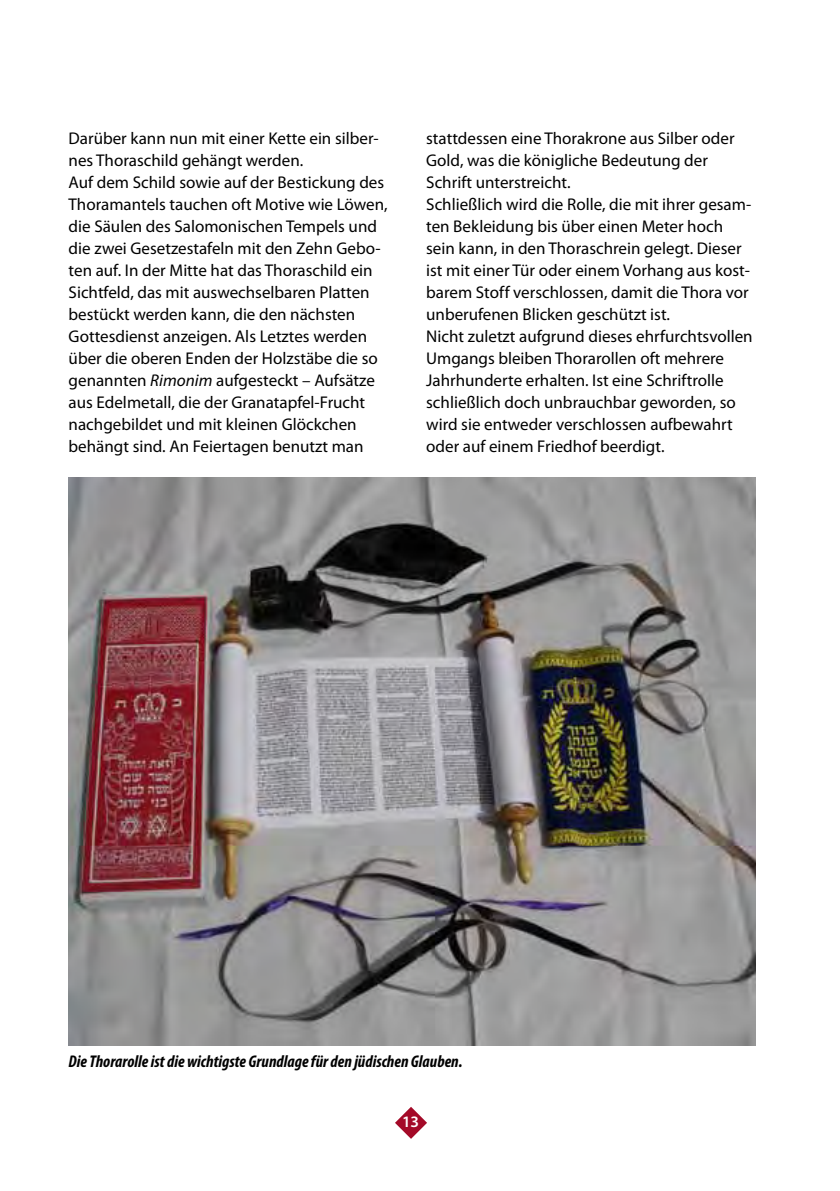
<style>
.page{position:relative;width:840px;height:1191px;background:#fff}
.page>*{position:absolute;margin:0;border:0;box-sizing:border-box;transform-origin:0 0}
.t1{font:17px/22px "Myriad Pro";color:#000}
.t2{font:italic 700 condensed 17px "Myriad Pro";color:#000}
.t3{font:600 16px "Myriad Pro";color:#fff}
.s1{font-style:italic}
</style>
<div class="page">
<svg style="left:395px;top:1107px;width:32px;height:31px"></svg>
<img style="left:69px;top:477px;width:686px;height:568px">
<p class="t1" style="left:69px;top:127px;width:320px">Darüber kann nun mit einer Kette ein silber&shy;nes Thoraschild gehängt werden<br>Auf dem Schild sowie auf der Bestickung des Thoramantels tauchen oft Motive wie Löwen, die Säulen des Salomonischen Tempels und die zwei Gesetzestafeln mit den Zehn Gebo&shy;ten auf In der Mitte hat das Thoraschild ein Sichtfeld, das mit auswechselbaren Platten bestückt werden kann, die den nächsten Gottesdienst anzeigen Als Letztes werden über die oberen Enden der Holzstäbe die so genannten <span class="s1">Rimonim</span> aufgesteckt – Aufsätze aus Edel metall, die der Granatapfel-Frucht nachgebildet und mit kleinen Glöckchen behängt sind An Feiertagen benutzt man</p>
<p class="t1" style="left:426px;top:127px;width:328px">stattdessen eine Thorakrone aus Silber oder Gold, was die königliche Bedeutung der Schrift unterstreicht<br>Schließlich wird die Rolle, die mit ihrer gesam&shy;ten Bekleidung bis über einen Meter hoch sein kann, in den Thoraschrein gelegt Dieser ist mit einer Tür oder einem Vorhang aus kost&shy;barem Stof f verschlossen, damit die Thora vor unberufenen Blicken geschützt ist<br>Nicht zuletzt aufgrund dieses ehrfurchtsvollen Umgangs bleiben Thorarollen oft mehrere Jahrhunderte erhalten Ist eine Schriftrolle schließlich doch unbrauchbar geworden, so wird sie entweder verschlossen aufbewahrt oder auf einem Friedhof beerdigt</p>
<p class="t2" style="left:69px;top:1050px;width:395px">Die Thorarolle ist die wichtigste Grundlage für den jüdischen Glauben.</p>
<p class="t3" style="left:402px;top:1111px;width:19px">13</p>
</div>
